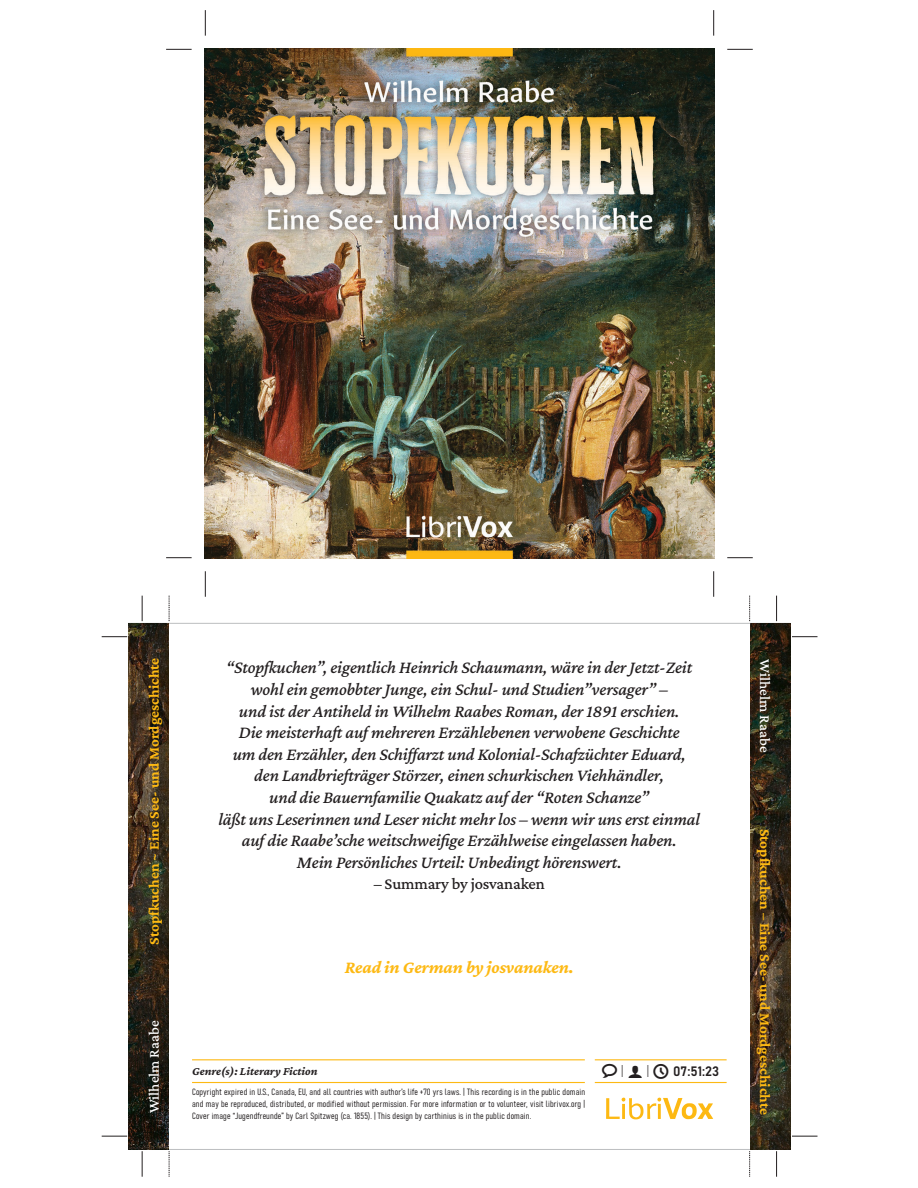
<style>
.page{position:relative;width:918px;height:1188px;background:#fff}
.page>*{position:absolute;margin:0;border:0;box-sizing:border-box;transform-origin:0 0}
.Body{font:italic 500 18px "Crimson Pro";letter-spacing:-.01em;color:#231f20}
.Body-2{font:italic 700 18px "Crimson Pro";letter-spacing:-.01em;color:#fdb913}
.Body-3{font:500 16.5px "Crimson Pro";letter-spacing:-.01em;color:#231f20}
.t1{font:700 15px "Crimson Pro";color:#fdb913}
.t2{font:500 15px "Crimson Pro";color:#fff}
.Body-4{font:13.5px "Bahnschrift";color:#231f20}
.Body-5{font:italic 700 12px "Crimson Pro";color:#231f20}
.Body-6{font:12px "Legacy Serif Std";color:#231f20}
.Body_2{font:9px/12px "Bahnschrift";letter-spacing:.02em;color:#231f20;text-align:justify}
</style>
<div class="page">
<svg style="left:169px;top:596px;width:1px;height:25px"></svg>
<svg style="left:169px;top:1151px;width:1px;height:26px"></svg>
<svg style="left:749px;top:596px;width:1px;height:25px"></svg>
<svg style="left:749px;top:1151px;width:1px;height:26px"></svg>
<svg style="left:776px;top:1151px;width:1px;height:26px"></svg>
<svg style="left:776px;top:596px;width:1px;height:25px"></svg>
<svg style="left:142px;top:1151px;width:1px;height:26px"></svg>
<svg style="left:142px;top:596px;width:1px;height:25px"></svg>
<svg style="left:102px;top:1136px;width:25px;height:1px"></svg>
<svg style="left:792px;top:1136px;width:26px;height:1px"></svg>
<svg style="left:102px;top:636px;width:25px;height:1px"></svg>
<svg style="left:792px;top:636px;width:26px;height:1px"></svg>
<svg style="left:205px;top:571px;width:1px;height:26px"></svg>
<svg style="left:166px;top:557px;width:26px;height:1px"></svg>
<svg style="left:713px;top:571px;width:1px;height:26px"></svg>
<svg style="left:713px;top:10px;width:1px;height:26px"></svg>
<svg style="left:205px;top:10px;width:1px;height:26px"></svg>
<svg style="left:727px;top:557px;width:26px;height:1px"></svg>
<svg style="left:727px;top:49px;width:26px;height:1px"></svg>
<svg style="left:166px;top:49px;width:26px;height:1px"></svg>
<img style="left:204px;top:48px;width:511px;height:511px">
<img style="left:750px;top:623px;width:40px;height:526px">
<img style="left:129px;top:623px;width:39px;height:526px">
<hr style="left:192px;top:1059px;width:393px;height:1px;background:#fdb913">
<hr style="left:192px;top:1082px;width:393px;height:1px;background:#fdb913">
<hr style="left:595px;top:1059px;width:132px;height:1px;background:#fdb913">
<hr style="left:595px;top:1082px;width:132px;height:1px;background:#fdb913">
<svg style="left:606px;top:1098px;width:107px;height:21px"></svg>
<p class="t1" style="left:145px;top:945px;width:289px;rotate:-90deg">Stopfkuchen ~ Eine See- und Mordgeschichte</p>
<p class="t2" style="left:775px;top:659px;width:94px;rotate:90deg">Wilhelm Raabe</p>
<p class="Body" style="left:226px;top:656px;width:468px">“Stopfkuchen”, eigentlich Heinrich Schaumann, wäre in der Jetzt-Zeit</p>
<p class="Body" style="left:251px;top:678px;width:419px">wohl ein gemobbter Junge, ein Schul- und Studien”versager” –</p>
<p class="Body" style="left:239px;top:699px;width:442px">und ist der Antiheld in Wilhelm Raabes Roman, der 1891 erschien.</p>
<p class="Body" style="left:239px;top:721px;width:443px">Die meisterhaft auf mehreren Erzählebenen verwobene Geschichte</p>
<p class="Body" style="left:233px;top:743px;width:455px">um den Erzähler, den Schiffarzt und Kolonial-Schafzüchter Eduard,</p>
<p class="Body" style="left:254px;top:764px;width:412px">den Landbriefträger Störzer, einen schurkischen Viehhändler,</p>
<p class="Body" style="left:269px;top:786px;width:381px">und die Bauernfamilie Quakatz auf der “Roten Schanze”</p>
<p class="Body" style="left:218px;top:807px;width:483px">läßt uns Leserinnen und Leser nicht mehr los – wenn wir uns erst einmal</p>
<p class="Body" style="left:242px;top:829px;width:436px">auf die Raabe’sche weitschweifige Erzählweise eingelassen haben.</p>
<p class="Body" style="left:297px;top:851px;width:326px">Mein Persönliches Urteil: Unbedingt hörenswert.</p>
<p class="Body-3" style="left:374px;top:873px;width:173px">– Summary by josvanaken</p>
<p class="t1" style="left:775px;top:829px;width:288px;rotate:90deg">Stopfkuchen – Eine See- und Mordgeschichte</p>
<p class="Body-2" style="left:345px;top:955px;width:231px">Read in German by josvanaken.</p>
<p class="t2" style="left:145px;top:1113px;width:94px;rotate:-90deg">Wilhelm Raabe</p>
<p class="Body-5" style="left:192px;top:1063px;width:127px">Genre(s): Literary Fiction</p>
<p class="Body-6" style="left:619px;top:1064px;width:7px">|</p>
<p class="Body-6" style="left:645px;top:1064px;width:7px">|</p>
<p class="Body-4" style="left:673px;top:1061px;width:48px">07:51:23</p>
<p class="Body_2" style="left:192px;top:1085px;width:395px">Copyright expired in U.S., Canada, EU, and all countries with author’s life +70 yrs laws. | This recording is in the public domain and may be reproduced, distributed, or modified without permission. For more information or to volunteer, visit librivox.org | Cover image “Jugendfreunde” by Carl Spitzweg (ca. 1855). | This design by carthinius is in the public domain.</p>
</div>
